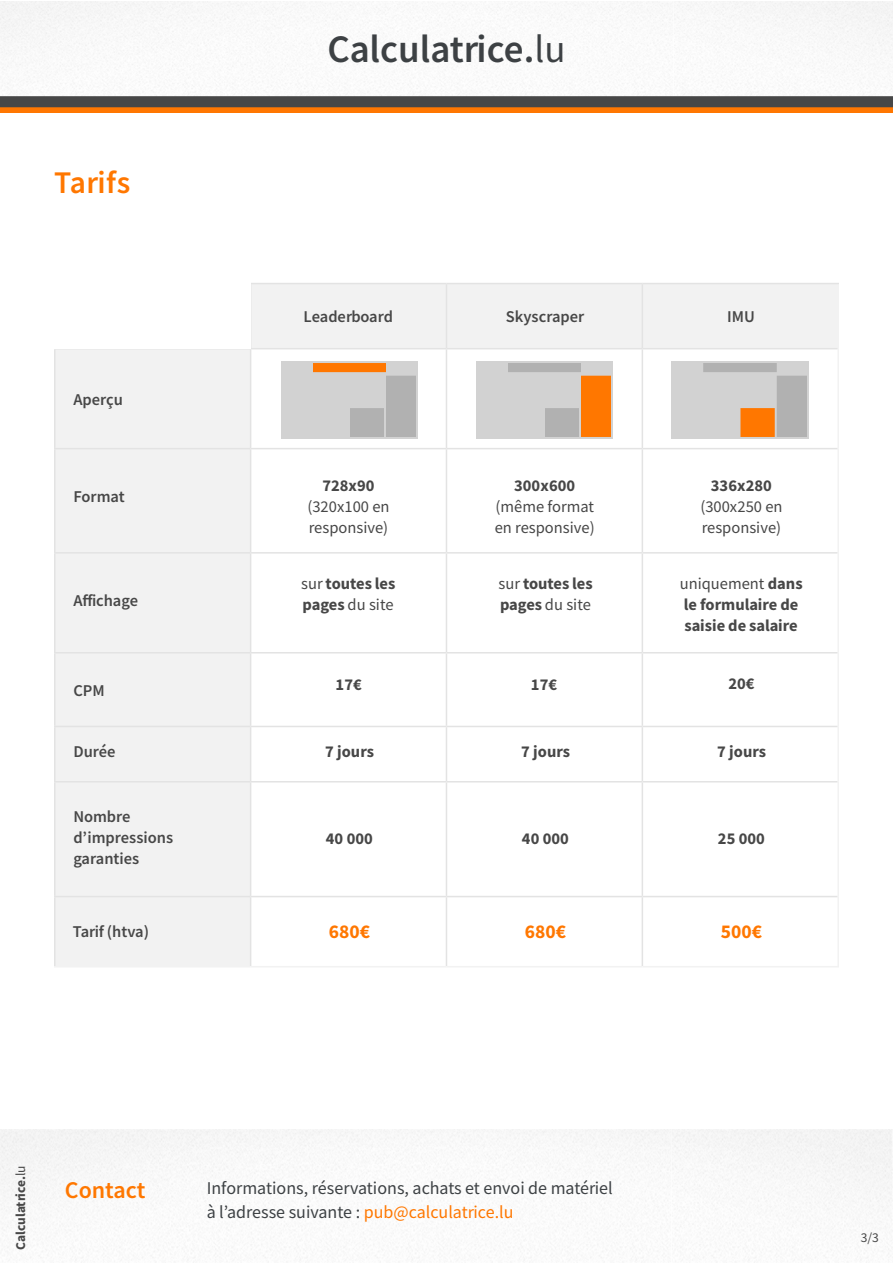
<style>
.page{position:relative;width:893px;height:1263px;background:#fff}
.page>*{position:absolute;margin:0;border:0;box-sizing:border-box;transform-origin:0 0}
.t1{font:39px "Source Sans Variable";letter-spacing:.02em;color:#3d4144}
.t2{font:31.5px "Source Sans Variable";letter-spacing:.05em;color:#f70}
.t3{font:24px "Source Sans Variable";letter-spacing:.025em;color:#f70}
.t4{font:19.5px "Source Sans Variable";letter-spacing:.055em;color:#f70}
.t5{font:18px "Source Sans Variable";letter-spacing:.02em;color:#3d4144}
.t6{font:16.5px "Source Sans Variable";letter-spacing:.03em;color:#474747}
.t7{font:16.5px "Source Sans Variable";letter-spacing:.055em;color:#474747}
.t8{font:13.5px "Source Sans Variable";letter-spacing:.025em;color:#474747}
.s1{color:#f70}
</style>
<div class="page">
<svg style="left:56px;top:284px;width:781px;height:682px"></svg>
<hr style="left:250px;top:284px;width:1px;height:64px;background:#e3e3e3">
<hr style="left:446px;top:284px;width:1px;height:64px;background:#e3e3e3">
<hr style="left:642px;top:284px;width:1px;height:64px;background:#e3e3e3">
<hr style="left:250px;top:349px;width:1px;height:99px;background:#e3e3e3">
<hr style="left:446px;top:349px;width:1px;height:99px;background:#e3e3e3">
<hr style="left:642px;top:349px;width:1px;height:99px;background:#e3e3e3">
<hr style="left:250px;top:449px;width:1px;height:103px;background:#e3e3e3">
<hr style="left:446px;top:449px;width:1px;height:103px;background:#e3e3e3">
<hr style="left:642px;top:449px;width:1px;height:103px;background:#e3e3e3">
<hr style="left:250px;top:554px;width:1px;height:98px;background:#e3e3e3">
<hr style="left:446px;top:554px;width:1px;height:98px;background:#e3e3e3">
<hr style="left:642px;top:554px;width:1px;height:98px;background:#e3e3e3">
<hr style="left:250px;top:653px;width:1px;height:73px;background:#e3e3e3">
<hr style="left:446px;top:653px;width:1px;height:73px;background:#e3e3e3">
<hr style="left:642px;top:653px;width:1px;height:73px;background:#e3e3e3">
<hr style="left:250px;top:727px;width:1px;height:54px;background:#e3e3e3">
<hr style="left:446px;top:727px;width:1px;height:54px;background:#e3e3e3">
<hr style="left:642px;top:727px;width:1px;height:54px;background:#e3e3e3">
<hr style="left:250px;top:782px;width:1px;height:114px;background:#e3e3e3">
<hr style="left:446px;top:782px;width:1px;height:114px;background:#e3e3e3">
<hr style="left:642px;top:782px;width:1px;height:114px;background:#e3e3e3">
<hr style="left:250px;top:897px;width:1px;height:69px;background:#e3e3e3">
<hr style="left:446px;top:897px;width:1px;height:69px;background:#e3e3e3">
<hr style="left:642px;top:897px;width:1px;height:69px;background:#e3e3e3">
<hr style="left:837px;top:284px;width:2px;height:65px;background:#f2f2f2">
<hr style="left:837px;top:349px;width:2px;height:100px;background:#f2f2f2">
<hr style="left:837px;top:449px;width:2px;height:104px;background:#f2f2f2">
<hr style="left:837px;top:553px;width:2px;height:100px;background:#f2f2f2">
<hr style="left:837px;top:653px;width:2px;height:73px;background:#f2f2f2">
<hr style="left:837px;top:726px;width:2px;height:56px;background:#f2f2f2">
<hr style="left:837px;top:782px;width:2px;height:114px;background:#f2f2f2">
<hr style="left:837px;top:896px;width:2px;height:70px;background:#f2f2f2">
<hr style="left:54px;top:966px;width:197px;height:1px;background:#f2f2f2">
<hr style="left:251px;top:966px;width:195px;height:1px;background:#f2f2f2">
<hr style="left:446px;top:966px;width:196px;height:1px;background:#f2f2f2">
<hr style="left:642px;top:966px;width:197px;height:1px;background:#f2f2f2">
<hr style="left:54px;top:283px;width:197px;height:1px;background:#e3e3e3">
<hr style="left:251px;top:283px;width:195px;height:1px;background:#e3e3e3">
<hr style="left:446px;top:283px;width:196px;height:1px;background:#e3e3e3">
<hr style="left:642px;top:283px;width:197px;height:1px;background:#e3e3e3">
<hr style="left:54px;top:348px;width:197px;height:1px;background:#e3e3e3">
<hr style="left:54px;top:349px;width:2px;height:99px;background:#e3e3e3">
<hr style="left:251px;top:348px;width:195px;height:1px;background:#e3e3e3">
<hr style="left:446px;top:348px;width:196px;height:1px;background:#e3e3e3">
<hr style="left:642px;top:348px;width:195px;height:1px;background:#e3e3e3">
<hr style="left:54px;top:448px;width:197px;height:1px;background:#e3e3e3">
<hr style="left:54px;top:449px;width:2px;height:103px;background:#e3e3e3">
<hr style="left:251px;top:448px;width:195px;height:1px;background:#e3e3e3">
<hr style="left:446px;top:448px;width:196px;height:1px;background:#e3e3e3">
<hr style="left:642px;top:448px;width:195px;height:1px;background:#e3e3e3">
<hr style="left:54px;top:552px;width:197px;height:2px;background:#e3e3e3">
<hr style="left:54px;top:554px;width:2px;height:98px;background:#e3e3e3">
<hr style="left:251px;top:552px;width:195px;height:2px;background:#e3e3e3">
<hr style="left:446px;top:552px;width:196px;height:2px;background:#e3e3e3">
<hr style="left:642px;top:552px;width:195px;height:2px;background:#e3e3e3">
<hr style="left:54px;top:652px;width:197px;height:1px;background:#e3e3e3">
<hr style="left:54px;top:653px;width:2px;height:73px;background:#e3e3e3">
<hr style="left:251px;top:652px;width:195px;height:1px;background:#e3e3e3">
<hr style="left:446px;top:652px;width:196px;height:1px;background:#e3e3e3">
<hr style="left:642px;top:652px;width:195px;height:1px;background:#e3e3e3">
<hr style="left:54px;top:726px;width:197px;height:1px;background:#e3e3e3">
<hr style="left:54px;top:727px;width:2px;height:54px;background:#e3e3e3">
<hr style="left:251px;top:726px;width:195px;height:1px;background:#e3e3e3">
<hr style="left:446px;top:726px;width:196px;height:1px;background:#e3e3e3">
<hr style="left:642px;top:726px;width:195px;height:1px;background:#e3e3e3">
<hr style="left:54px;top:781px;width:197px;height:1px;background:#e3e3e3">
<hr style="left:54px;top:782px;width:2px;height:114px;background:#e3e3e3">
<hr style="left:251px;top:781px;width:195px;height:1px;background:#e3e3e3">
<hr style="left:446px;top:781px;width:196px;height:1px;background:#e3e3e3">
<hr style="left:642px;top:781px;width:195px;height:1px;background:#e3e3e3">
<hr style="left:54px;top:896px;width:197px;height:1px;background:#e3e3e3">
<hr style="left:54px;top:897px;width:2px;height:69px;background:#e3e3e3">
<hr style="left:251px;top:896px;width:195px;height:1px;background:#e3e3e3">
<hr style="left:446px;top:896px;width:196px;height:1px;background:#e3e3e3">
<hr style="left:642px;top:896px;width:195px;height:1px;background:#e3e3e3">
<div style="left:47px;top:278px;width:203px;height:71px;background:#fff"></div>
<img style="left:672px;top:361px;width:136px;height:77px">
<img style="left:476px;top:361px;width:137px;height:77px">
<img style="left:281px;top:361px;width:137px;height:77px">
<img style="left:0;top:1px;width:893px;height:112px">
<p class="t2" style="left:54px;top:163px;width:77px">Tarifs</p>
<p class="t6" style="left:73px;top:389px;width:51px">Aperçu</p>
<p class="t6" style="left:73px;top:487px;width:52px">Format</p>
<p class="t6" style="left:73px;top:590px;width:66px">Affichage</p>
<p class="t6" style="left:73px;top:680px;width:32px">CPM</p>
<p class="t6" style="left:73px;top:742px;width:43px">Durée</p>
<p class="t6" style="left:73px;top:807px;width:58px">Nombre</p>
<p class="t6" style="left:73px;top:828px;width:101px">d’impressions</p>
<p class="t6" style="left:73px;top:849px;width:67px">garanties</p>
<p class="t6" style="left:73px;top:922px;width:77px">Tarif (htva)</p>
<p class="t1" style="left:327px;top:25px;width:239px">Calculatrice.lu</p>
<p class="t6" style="left:304px;top:306px;width:91px">Leaderboard</p>
<p class="t6" style="left:506px;top:306px;width:79px">Skyscraper</p>
<p class="t6" style="left:727px;top:306px;width:29px">IMU</p>
<p class="t6" style="left:322px;top:475px;width:53px">728x90</p>
<p class="t6" style="left:307px;top:496px;width:83px">(320x100 en</p>
<p class="t6" style="left:309px;top:517px;width:80px">responsive)</p>
<p class="t7" style="left:514px;top:475px;width:62px">300x600</p>
<p class="t6" style="left:495px;top:496px;width:99px">(même format</p>
<p class="t6" style="left:495px;top:517px;width:101px">en responsive)</p>
<p class="t7" style="left:711px;top:475px;width:62px">336x280</p>
<p class="t6" style="left:700px;top:496px;width:83px">(300x250 en</p>
<p class="t6" style="left:702px;top:517px;width:80px">responsive)</p>
<p class="t6" style="left:301px;top:574px;width:95px">sur toutes les</p>
<p class="t6" style="left:303px;top:595px;width:92px">pages du site</p>
<p class="t6" style="left:499px;top:574px;width:95px">sur toutes les</p>
<p class="t6" style="left:500px;top:595px;width:92px">pages du site</p>
<p class="t6" style="left:680px;top:574px;width:124px">uniquement dans</p>
<p class="t7" style="left:684px;top:595px;width:116px">le formulaire de</p>
<p class="t6" style="left:684px;top:616px;width:114px">saisie de salaire</p>
<p class="t6" style="left:336px;top:675px;width:27px">17€</p>
<p class="t6" style="left:531px;top:674px;width:27px">17€</p>
<p class="t6" style="left:728px;top:673px;width:27px">20€</p>
<p class="t6" style="left:325px;top:742px;width:50px">7 jours</p>
<p class="t6" style="left:521px;top:742px;width:50px">7 jours</p>
<p class="t6" style="left:717px;top:742px;width:50px">7 jours</p>
<p class="t6" style="left:326px;top:829px;width:47px">40 000</p>
<p class="t6" style="left:522px;top:829px;width:47px">40 000</p>
<p class="t6" style="left:718px;top:829px;width:47px">25 000</p>
<p class="t4" style="left:329px;top:919px;width:42px">680€</p>
<p class="t4" style="left:525px;top:919px;width:42px">680€</p>
<p class="t4" style="left:721px;top:919px;width:42px">500€</p>
<p class="t8" style="left:12px;top:1250px;width:86px;rotate:-90deg">Calculatrice.lu</p>
<p class="t3" style="left:65px;top:1176px;width:81px">Contact</p>
<p class="t5" style="left:207px;top:1177px;width:407px">Informations, réservations, achats et envoi de matériel</p>
<p class="t5" style="left:207px;top:1201px;width:308px">à l’adresse suivante : <span class="s1">pub@calculatrice.lu</span></p>
<p class="t8" style="left:861px;top:1229px;width:19px">3/3</p>
</div>
